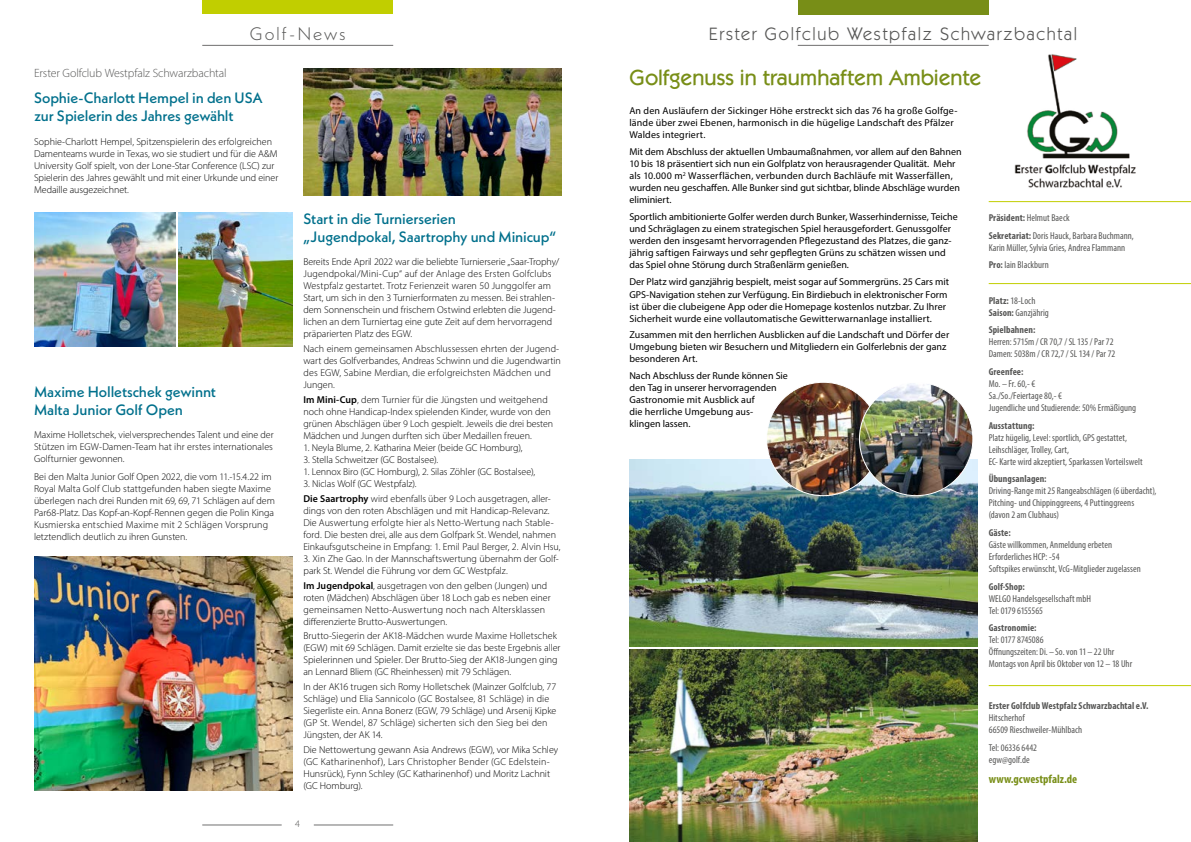
<style>
.page{position:relative;width:1191px;height:842px;background:#fff}
.page>*{position:absolute;margin:0;border:0;box-sizing:border-box;transform-origin:0 0}
.t1{font:500 22px "Itc Kabel";color:#788e17}
.t2{font:18px "Itc Kabel";letter-spacing:.085em;color:#575756}
.t3{font:300 18px "Neue Kabel";letter-spacing:.09em;color:#575756}
.t4{font:500 15px/18px "Neue Kabel";letter-spacing:-.005em;color:#00708c}
.t5{font:300 12px "Myriad Pro";letter-spacing:-.01em;color:#575756}
.t6{font:700 condensed 12px "Myriad Pro";color:#788e17}
.t7{font:300 10px/12px "Myriad Pro";color:#000}
.t8{font:10px/12px "Myriad Pro";letter-spacing:.005em;color:#000}
.t9{font:condensed 10px/12px "Myriad Pro";letter-spacing:.005em;color:#575756}
.t10{font:700 condensed 10px "Myriad Pro";letter-spacing:.01em;color:#575756}
.t11{font:300 10px "Myriad Pro";color:#575756}
.s1{font-weight:600}
.s2{font-weight:700}
</style>
<div class="page">
<img style="left:34px;top:556px;width:258px;height:235px">
<img style="left:303px;top:68px;width:258px;height:128px">
<hr style="left:202px;top:45px;width:191px;height:1px;background:#706f6f">
<div style="left:202px;top:0;width:191px;height:14px;background:#c1ce00"></div>
<img style="left:178px;top:213px;width:114px;height:134px">
<img style="left:34px;top:213px;width:141px;height:134px">
<hr style="left:797px;top:45px;width:191px;height:1px;background:#706f6f">
<div style="left:797px;top:0;width:191px;height:14px;background:#788e17"></div>
<img style="left:629px;top:459px;width:348px;height:187px">
<img style="left:629px;top:649px;width:348px;height:193px">
<img style="left:1014px;top:54px;width:122px;height:134px">
<hr style="left:988px;top:685px;width:203px;height:1px;background:#c1ce00">
<hr style="left:988px;top:283px;width:203px;height:1px;background:#c1ce00">
<hr style="left:988px;top:201px;width:203px;height:1px;background:#c1ce00">
<img style="left:766px;top:382px;width:114px;height:114px;border-radius:57px">
<img style="left:859px;top:384px;width:114px;height:112px">
<hr style="left:314px;top:825px;width:79px;height:1px;background:#706f6f">
<hr style="left:202px;top:825px;width:80px;height:1px;background:#706f6f">
<h2 class="t3" style="left:249px;top:22px;width:98px">Golf-News</h2>
<p class="t5" style="left:34px;top:66px;width:194px">Erster Golfclub Westpfalz Schwarzbachtal</p>
<h3 class="t4" style="left:34px;top:89px;width:230px">Sophie-Charlott Hempel in den USA zur Spielerin des Jahres gewählt</h3>
<p class="t7" style="left:34px;top:135px;width:246px">Sophie-Charlott Hempel, Spitzenspielerin des erfolgreichen Damenteams wurde in Texas, wo sie studiert und für die A&amp;M University Golf spielt, von der Lone-Star Conference (LSC) zur Spielerin des Jahres gewählt und mit einer Urkunde und einer Medaille ausgezeichnet.</p>
<h3 class="t4" style="left:34px;top:383px;width:184px">Maxime Holletschek gewinnt<br>Malta Junior Golf Open</h3>
<p class="t7" style="left:34px;top:429px;width:241px;text-align:justify">Maxime Holletschek, vielversprechendes Talent und eine der Stützen im EGW-Damen-Team hat ihr erstes internationales Golfturnier gewonnen.</p>
<p class="t7" style="left:34px;top:471px;width:242px">Bei den Malta Junior Golf Open 2022, die vom 11.-15.4.22 im Royal Malta Golf Club stattgefunden haben siegte Maxime überlegen nach drei Runden mit 69, 69, 71 Schlägen auf dem Par68-Platz. Das Kopf-an-Kopf-Rennen gegen die Polin Kinga Kusmierska entschied Maxime mit 2 Schlägen Vorsprung letztendlich deutlich zu ihren Gunsten.</p>
<h3 class="t4" style="left:303px;top:209px;width:254px">Start in die Turnierserien<br>„Jugendpokal, Saartrophy und Minicup“</h3>
<p class="t7" style="left:303px;top:256px;width:257px">Bereits Ende April 2022 war die beliebte Turnierserie „Saar-Trophy/ Jugendpokal/Mini-Cup“ auf der Anlage des Ersten Golfclubs Westpfalz gestartet. Trotz Ferienzeit waren 50 Junggolfer am Start, um sich in den 3 Turnierformaten zu messen. Bei strahlen&shy;dem Sonnenschein und frischem Ostwind erlebten die Jugend&shy;lichen an dem Turniertag eine gute Zeit auf dem hervorragend präparierten Platz des EGW.</p>
<p class="t7" style="left:303px;top:343px;width:259px">Nach einem gemeinsamen Abschlussessen ehrten der Jugend&shy;wart des Golfverbandes, Andreas Schwinn und die Jugendwartin des EGW, Sabine Merdian, die erfolgreichsten Mädchen und Jungen.</p>
<p class="t7" style="left:303px;top:393px;width:251px"><span class="s1">Im Mini-Cup</span>, dem Turnier für die Jüngsten und weitgehend noch ohne Handicap-Index spielenden Kinder, wurde von den grünen Abschlägen über 9 Loch gespielt. Jeweils die drei besten Mädchen und Jungen durften sich über Medaillen freuen.</p>
<p class="t7" style="left:303px;top:441px;width:220px">1. Neyla Blume, 2. Katharina Meier (beide GC Homburg),</p>
<p class="t7" style="left:303px;top:453px;width:136px">3. Stella Schweitzer (GC Bostalsee).</p>
<p class="t7" style="left:303px;top:465px;width:233px">1. Lennox Biro (GC Homburg), 2. Silas Zöhler (GC Bostalsee),</p>
<p class="t7" style="left:303px;top:476px;width:249px;line-height:14.8px">3. Niclas Wolf (GC Westpfalz).<br><span class="s1">Die Saartrophy</span> wird ebenfalls über 9 Loch ausgetragen, aller-</p>
<p class="t7" style="left:303px;top:504px;width:259px">dings von den roten Abschlägen und mit Handicap-Relevanz.<br>Die Auswertung erfolgte hier als Netto-Wertung nach Stable&shy;ford. Die besten drei, alle aus dem Golfpark St. Wendel, nahmen Einkaufsgutscheine in Empfang: 1. Emil Paul Berger, 2. Alvin Hsu,</p>
<p class="t7" style="left:303px;top:552px;width:257px">3. Xin Zhe Gao. In der Mannschaftswertung übernahm der Golf&shy;park St. Wendel die Führung vor dem GC Westpfalz.</p>
<p class="t7" style="left:303px;top:579px;width:249px"><span class="s1">Im Jugendpokal</span>, ausgetragen von den gelben (Jungen) und roten (Mädchen) Abschlägen über 18 Loch gab es neben einer gemeinsamen Netto-Auswertung noch nach Altersklassen differenzierte Brutto-Auswertungen.</p>
<p class="t7" style="left:303px;top:630px;width:259px">Brutto-Siegerin der AK18-Mädchen wurde Maxime Holletschek (EGW) mit 69 Schlägen. Damit erzielte sie das beste Ergebnis aller Spielerinnen und Spieler. Der Brutto-Sieg der AK18-Jungen ging an Lennard Bliem (GC Rheinhessen) mit 79 Schlägen.</p>
<p class="t7" style="left:303px;top:681px;width:254px">In der AK16 trugen sich Romy Holletschek (Mainzer Golfclub, 77<br>Schläge) und Elia Sannicolo (GC Bostalsee, 81 Schläge) in die Siegerliste ein. Anna Bonerz (EGW, 79 Schläge) und Arsenij Kipke (GP St. Wendel, 87 Schläge) sicherten sich den Sieg bei den Jüngsten, der AK 14.</p>
<p class="t7" style="left:303px;top:744px;width:256px">Die Nettowertung gewann Asia Andrews (EGW), vor Mika Schley (GC Katharinenhof), Lars Christopher Bender (GC Edelstein-Hunsrück), Fynn Schley (GC Katharinenhof) und Moritz Lachnit (GC Homburg).</p>
<p class="t11" style="left:295px;top:818px;width:6px">4</p>
<h2 class="t2" style="left:709px;top:23px;width:370px">Erster Golfclub Westpfalz Schwarzbachtal</h2>
<h1 class="t1" style="left:629px;top:64px;width:353px">Golfgenuss in traumhaftem Ambiente</h1>
<p class="t8" style="left:629px;top:105px;width:329px">An den Ausläufern der Sickinger Höhe erstreckt sich das 76 ha große Golfge&shy;lände über zwei Ebenen, harmonisch in die hügelige Landschaft des Pfälzer<br>Waldes integriert.</p>
<p class="t8" style="left:629px;top:145px;width:334px">Mit dem Abschluss der aktuellen Umbaumaßnahmen, vor allem auf den Bahnen 10 bis 18 präsentiert sich nun ein Golfplatz von herausragender Qualität. Mehr als 10.000 m<sup>2</sup> Wasserflächen, verbunden durch Bachläufe mit Wasserfällen, wurden neu geschaffen. Alle Bunker sind gut sichtbar, blinde Abschläge wurden eliminiert.</p>
<p class="t8" style="left:629px;top:210px;width:330px">Sportlich ambitionierte Golfer werden durch Bunker, Wasserhindernisse, Teiche und Schräglagen zu einem strategischen Spiel herausgefordert. Genussgolfer werden den insgesamt hervorragenden Pflegezustand des Platzes, die ganz&shy;jährig saftigen Fairways und sehr gepflegten Grüns zu schätzen wissen und das Spiel ohne Störung durch Straßenlärm genießen.</p>
<p class="t8" style="left:629px;top:276px;width:321px">Der Platz wird ganzjährig bespielt, meist sogar auf Sommergrüns. 25 Cars mit GPS-Navigation stehen zur Verfügung. Ein Birdiebuch in elektronischer Form ist über die clubeigene App oder die Homepage kostenlos nutzbar. Zu Ihrer Sicherheit wurde eine vollautomatische Gewitterwarnanlage installiert.</p>
<p class="t8" style="left:629px;top:329px;width:321px">Zusammen mit den herrlichen Ausblicken auf die Landschaft und Dörfer der<br>Umgebung bieten wir Besuchern und Mitgliedern ein Golferlebnis der ganz besonderen Art.</p>
<p class="t8" style="left:629px;top:370px;width:160px">Nach Abschluss der Runde können Sie den Tag in unserer hervorragenden<br>Gastronomie mit Ausblick auf<br>die herrliche Umgebung aus-<br>klingen lassen.</p>
<p class="t9" style="left:988px;top:209px;width:147px;line-height:17.7px"><span class="s2">Präsident:</span> Helmut Baeck<br><span class="s2">Sekretariat:</span> Doris Hauck, Barbara Buchmann,</p>
<p class="t9" style="left:988px;top:238px;width:138px;line-height:17.7px">Karin Müller, Sylvia Gries, Andrea Flammann<br><span class="s2">Pro:</span> Iain Blackburn</p>
<p class="t9" style="left:988px;top:294px;width:62px"><span class="s2">Platz:</span> 18-Loch<br><span class="s2">Saison:</span> Ganzjährig</p>
<p class="t10" style="left:988px;top:324px;width:48px">Spielbahnen:</p>
<p class="t9" style="left:988px;top:336px;width:128px">Herren: 5715m / CR 70,7 / SL 135 / Par 72<br>Damen: 5038m / CR 72,7 / SL 134 / Par 72</p>
<p class="t10" style="left:988px;top:365px;width:36px">Greenfee:</p>
<p class="t9" style="left:988px;top:377px;width:149px">Mo. – Fr. 60,- €<br>Sa./So./Feiertage 80,- €<br>Jugendliche und Studierende: 50% Ermäßigung</p>
<p class="t10" style="left:988px;top:419px;width:47px">Ausstattung:</p>
<p class="t9" style="left:988px;top:431px;width:155px">Platz hügelig, Level: sportlich, GPS gestattet,<br>Leihschläger, Trolley, Cart,<br>EC- Karte wird akzeptiert, Sparkassen Vorteilswelt</p>
<p class="t10" style="left:988px;top:473px;width:59px">Übungsanlagen:</p>
<p class="t9" style="left:988px;top:485px;width:169px">Driving-Range mit 25 Rangeabschlägen (6 überdacht),<br>Pitching- und Chippinggreens, 4 Puttinggreens (davon 2 am Clubhaus)</p>
<p class="t10" style="left:988px;top:526px;width:23px">Gäste:</p>
<p class="t9" style="left:988px;top:538px;width:154px">Gäste willkommen, Anmeldung erbeten<br>Erforderliches HCP: -54<br>Softspikes erwünscht, VcG-Mitglieder zugelassen</p>
<p class="t10" style="left:988px;top:580px;width:38px">Golf-Shop:</p>
<p class="t9" style="left:988px;top:592px;width:104px">WELGO Handelsgesellschaft mbH<br>Tel: 0179 6155565</p>
<p class="t10" style="left:988px;top:622px;width:49px">Gastronomie:</p>
<p class="t9" style="left:988px;top:634px;width:145px">Tel: 0177 8745086<br>Öffnungszeiten: Di. –So. von 11 –22 Uhr<br>Montags von April bis Oktober von 12 – 18 Uhr</p>
<p class="t10" style="left:988px;top:699px;width:161px">Erster Golfclub Westpfalz Schwarzbachtal e.V.</p>
<p class="t9" style="left:988px;top:711px;width:95px">Hitscherhof<br>66509 Rieschweiler-Mühlbach</p>
<p class="t9" style="left:988px;top:741px;width:50px">Tel: 06336 6442 egw@golf.de</p>
<p class="t6" style="left:988px;top:771px;width:90px">www.gcwestpfalz.de</p>
</div>
